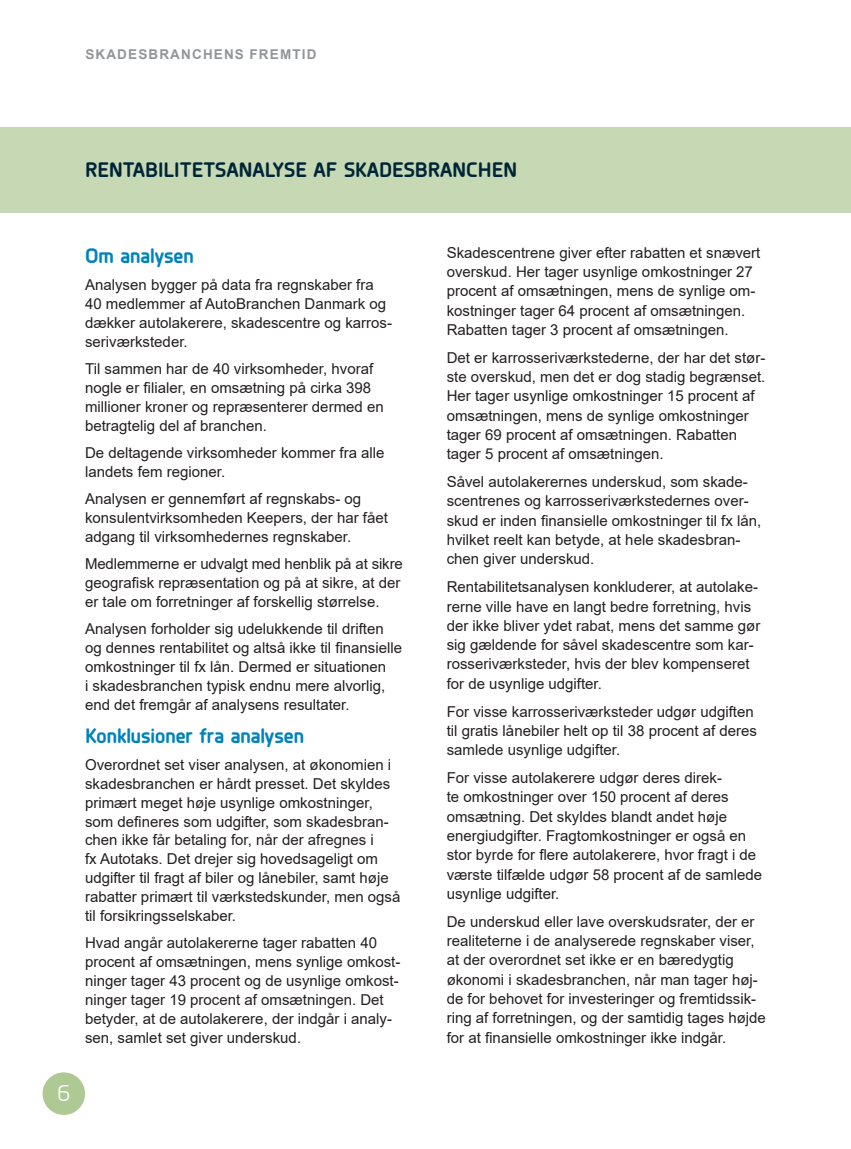
<style>
.page{position:relative;width:851px;height:1149px;background:#fff}
.page>*{position:absolute;margin:0;border:0;box-sizing:border-box;transform-origin:0 0}
.t1{font:24px "Planer";color:#fff}
.mellemrubrik{font:700 21px "Planer";color:#002538}
.Mellem{font:700 21px "Planer";color:#0082bc}
.Brødtekst{font:15px/19.4px "Arial";color:#231f20}
.t2{font:700 13.5px "Arial";letter-spacing:.085em;color:#939598}
</style>
<div class="page">
<div style="left:0;top:128px;width:850px;height:85px;background:#c6d9b4"></div>
<div style="left:43px;top:1071px;width:42px;height:43px;background:#aec994;border-radius:50%"></div>
<p class="t2" style="left:85px;top:44px;width:233px">SKADESBRANCHENS FREMTID</p>
<p class="mellemrubrik" style="left:85px;top:155px;width:433px">RENTABILITETSANALYSE AF SKADESBRANCHEN</p>
<h1 class="t1" style="left:57px;top:1076px;width:14px">6</h1>
<p class="Mellem" style="left:85px;top:240px;width:110px">Om analysen</p>
<p class="Brødtekst" style="left:85px;top:275px;width:308px;line-height:18.9px">Analysen bygger på data fra regnskaber fra 40 medlemmer af AutoBranchen Danmark og dækker autolakerere, skadescentre og karros&shy;seriværksteder.</p>
<p class="Brødtekst" style="left:85px;top:359px;width:300px;line-height:18.9px">Til sammen har de 40 virksomheder, hvoraf nogle er filialer, en omsætning på cirka 398 millioner kroner og repræsenterer dermed en betragtelig del af branchen.</p>
<p class="Brødtekst" style="left:85px;top:443px;width:301px;line-height:18.9px">De deltagende virksomheder kommer fra alle landets fem regioner.</p>
<p class="Brødtekst" style="left:85px;top:489px;width:304px;line-height:18.9px">Analysen er gennemført af regnskabs- og konsulentvirksomheden Keepers, der har fået adgang til virksomhedernes regnskaber.</p>
<p class="Brødtekst" style="left:85px;top:554px;width:319px;line-height:18.9px">Medlemmerne er udvalgt med henblik på at sikre geografisk repræsentation og på at sikre, at der er tale om forretninger af forskellig størrelse.</p>
<p class="Brødtekst" style="left:85px;top:619px;width:318px;line-height:18.9px">Analysen forholder sig udelukkende til driften og dennes rentabilitet og altså ikke til finansielle omkostninger til fx lån. Dermed er situationen<br>i skadesbranchen typisk endnu mere alvorlig, end det fremgår af analysens resultater.</p>
<p class="Mellem" style="left:85px;top:719px;width:220px">Konklusioner fra analysen</p>
<p class="Brødtekst" style="left:85px;top:754px;width:317px;line-height:18.9px">Overordnet set viser analysen, at økonomien i skadesbranchen er hårdt presset. Det skyldes primært meget høje usynlige omkostninger, som defineres som udgifter, som skadesbran&shy;chen ikke får betaling for, når der afregnes i<br>fx Autotaks. Det drejer sig hovedsageligt om udgifter til fragt af biler og lånebiler, samt høje rabatter primært til værkstedskunder, men også til forsikringsselskaber.</p>
<p class="Brødtekst" style="left:85px;top:933px;width:317px;line-height:18.9px">Hvad angår autolakererne tager rabatten 40 procent af omsætningen, mens synlige omkost&shy;ninger tager 43 procent og de usynlige omkost&shy;ninger tager 19 procent af omsætningen. Det betyder, at de autolakerere, der indgår i analy&shy;sen, samlet set giver underskud.</p>
<p class="Brødtekst" style="left:446px;top:242px;width:315px">Skadescentrene giver efter rabatten et snævert overskud. Her tager usynlige omkostninger 27 procent af omsætningen, mens de synlige om&shy;kostninger tager 64 procent af omsætningen.<br>Rabatten tager 3 procent af omsætningen.</p>
<p class="Brødtekst" style="left:446px;top:347px;width:320px">Det er karrosseriværkstederne, der har det stør&shy;ste overskud, men det er dog stadig begrænset.<br>Her tager usynlige omkostninger 15 procent af omsætningen, mens de synlige omkostninger tager 69 procent af omsætningen. Rabatten tager 5 procent af omsætningen.</p>
<p class="Brødtekst" style="left:446px;top:472px;width:316px">Såvel autolakerernes underskud, som skade&shy;scentrenes og karrosseriværkstedernes over&shy;skud er inden finansielle omkostninger til fx lån, hvilket reelt kan betyde, at hele skadesbran&shy;chen giver underskud.</p>
<p class="Brødtekst" style="left:446px;top:577px;width:315px">Rentabilitetsanalysen konkluderer, at autolake&shy;rerne ville have en langt bedre forretning, hvis der ikke bliver ydet rabat, mens det samme gør sig gældende for såvel skadescentre som kar&shy;rosseriværksteder, hvis der blev kompenseret for de usynlige udgifter.</p>
<p class="Brødtekst" style="left:446px;top:701px;width:312px">For visse karrosseriværksteder udgør udgiften til gratis lånebiler helt op til 38 procent af deres samlede usynlige udgifter.</p>
<p class="Brødtekst" style="left:446px;top:767px;width:317px">For visse autolakerere udgør deres direk-<br>te omkostninger over 150 procent af deres omsætning. Det skyldes blandt andet høje energiudgifter. Fragtomkostninger er også en stor byrde for flere autolakerere, hvor fragt i de værste tilfælde udgør 58 procent af de samlede usynlige udgifter.</p>
<p class="Brødtekst" style="left:446px;top:911px;width:320px">De underskud eller lave overskudsrater, der er realiteterne i de analyserede regnskaber viser, at der overordnet set ikke er en bæredygtig økonomi i skadesbranchen, når man tager høj&shy;de for behovet for investeringer og fremtidssik&shy;ring af forretningen, og der samtidig tages højde for at finansielle omkostninger ikke indgår.</p>
</div>
